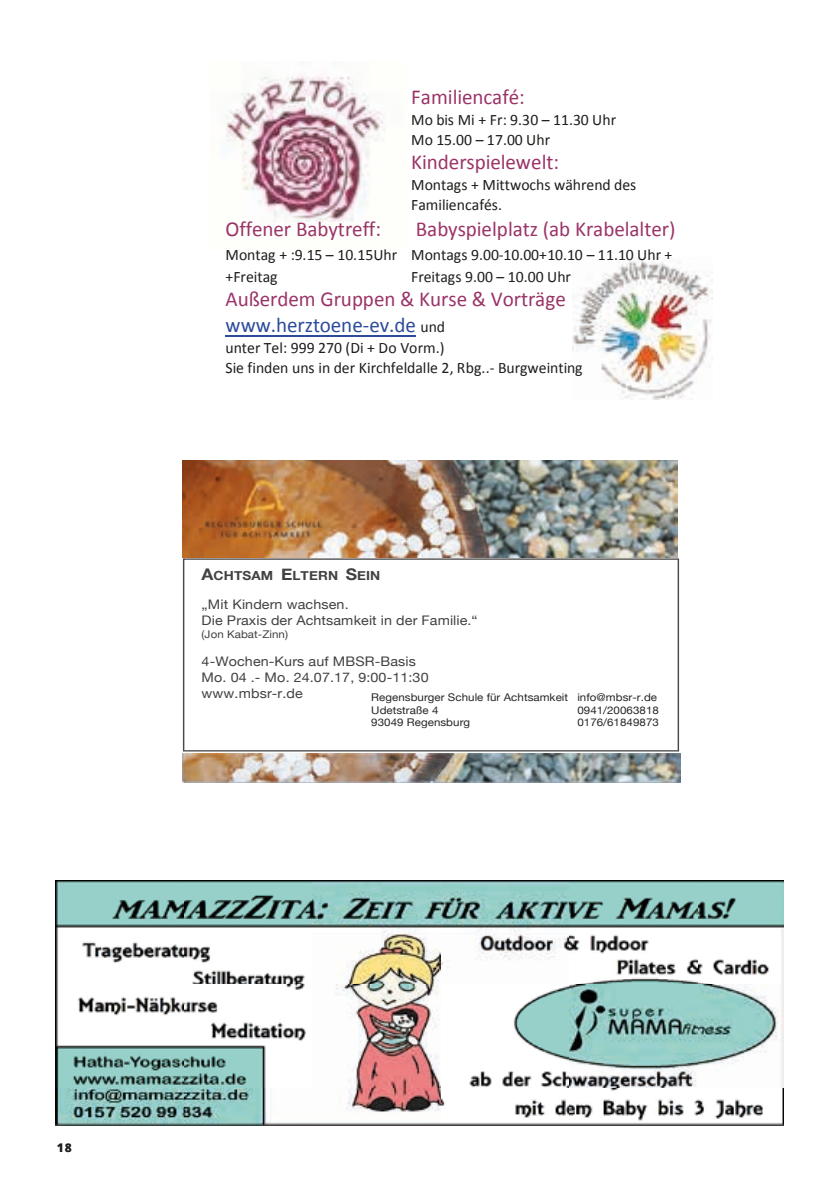
<style>
.page{position:relative;width:840px;height:1191px;background:#fff}
.page>*{position:absolute;margin:0;border:0;box-sizing:border-box;transform-origin:0 0}
.t1{font:21.4px/26px "Calibri";letter-spacing:-.005em;color:#9b3468}
.t2{font:16px/19.4px "Calibri";letter-spacing:-.005em;color:#1d1d1b}
.t3{font:13.2px/16px "Helvetica Neue";letter-spacing:.01em;color:#414141;scale:1.08 1}
.t4{font:700 12.6px "Helvetica Neue";letter-spacing:.01em;color:#414141;scale:1.08 1}
.t5{font:800 12px "Open Sans";color:#1d1d1b}
.t6{font:10.6px/12.8px "Helvetica Neue";letter-spacing:.005em;color:#262627;scale:1.08 1}
.t7{font:10.6px "Helvetica Neue";letter-spacing:.005em;color:#414141;scale:1.08 1}
.s1{color:#2c4b9b}
.s2{font-size:16px;color:#1d1d1b}
.s3{font-size:16px}
</style>
<div class="page">
<img style="left:226px;top:75px;width:159px;height:147px">
<img style="left:572px;top:257px;width:139px;height:143px">
<hr style="left:225px;top:335px;width:190px;height:1px;background:#2c4b9b">
<img style="left:56px;top:880px;width:727px;height:245px">
<img style="left:182px;top:460px;width:494px;height:97px">
<img style="left:182px;top:754px;width:498px;height:29px">
<svg style="left:183px;top:558px;width:495px;height:193px"></svg>
<h1 class="t1" style="left:411px;top:83px;width:115px">Familiencafé:</h1>
<p class="t2" style="left:411px;top:109px;width:206px">Mo bis Mi + Fr: 9.30 – 11.30 Uhr<br>Mo 15.00 – 17.00 Uhr</p>
<h1 class="t1" style="left:411px;top:148px;width:149px">Kinderspielewelt:</h1>
<p class="t2" style="left:411px;top:174px;width:226px">Montags + Mittwochs während des<br>Familiencafés.</p>
<h1 class="t1" style="left:225px;top:215px;width:157px">Offener Babytreff:</h1>
<h1 class="t1" style="left:415px;top:215px;width:261px">Babyspielplatz (ab Krabelalter)</h1>
<p class="t2" style="left:225px;top:243px;width:448px;line-height:22px">Montag + :9.15 – 10.15Uhr Montags 9.00-10.00+10.10 – 11.10 Uhr + +Freitag</p>
<p class="t2" style="left:411px;top:266px;width:161px">Freitags 9.00 – 10.00 Uhr</p>
<h1 class="t1" style="left:225px;top:285px;width:341px">Außerdem Gruppen &amp; Kurse &amp; Vorträge <span class="s1">www.herztoene-ev.de</span> <span class="s2">und</span></h1>
<p class="t2" style="left:225px;top:338px;width:358px">unter Tel: 999 270 (Di + Do Vorm.)<br>Sie finden uns in der Kirchfeldalle 2, Rbg..- Burgweinting</p>
<p class="t4" style="left:201px;top:566px;width:167px"><span class="s3">A</span>CHTSAM <span class="s3">E</span>LTERN <span class="s3">S</span>EIN</p>
<p class="t3" style="left:201px;top:597px;width:257px">„Mit Kindern wachsen.<br>Die Praxis der Achtsamkeit in der Familie.“</p>
<p class="t7" style="left:201px;top:627px;width:81px">(Jon Kabat-Zinn)</p>
<p class="t3" style="left:201px;top:653px;width:211px">4-Wochen-Kurs auf MBSR-Basis<br>Mo. 04 .- Mo. 24.07.17, 9:00-11:30 www.mbsr-r.de</p>
<p class="t6" style="left:371px;top:691px;width:266px">Regensburger Schule für Achtsamkeit info@mbsr-r.de<br>Udetstraße 4</p>
<p class="t6" style="left:577px;top:704px;width:77px">0941/20063818</p>
<p class="t6" style="left:371px;top:717px;width:93px">93049 Regensburg</p>
<p class="t6" style="left:577px;top:717px;width:77px">0176/61849873</p>
<p class="t5" style="left:57px;top:1138px;width:17px">18</p>
</div>
